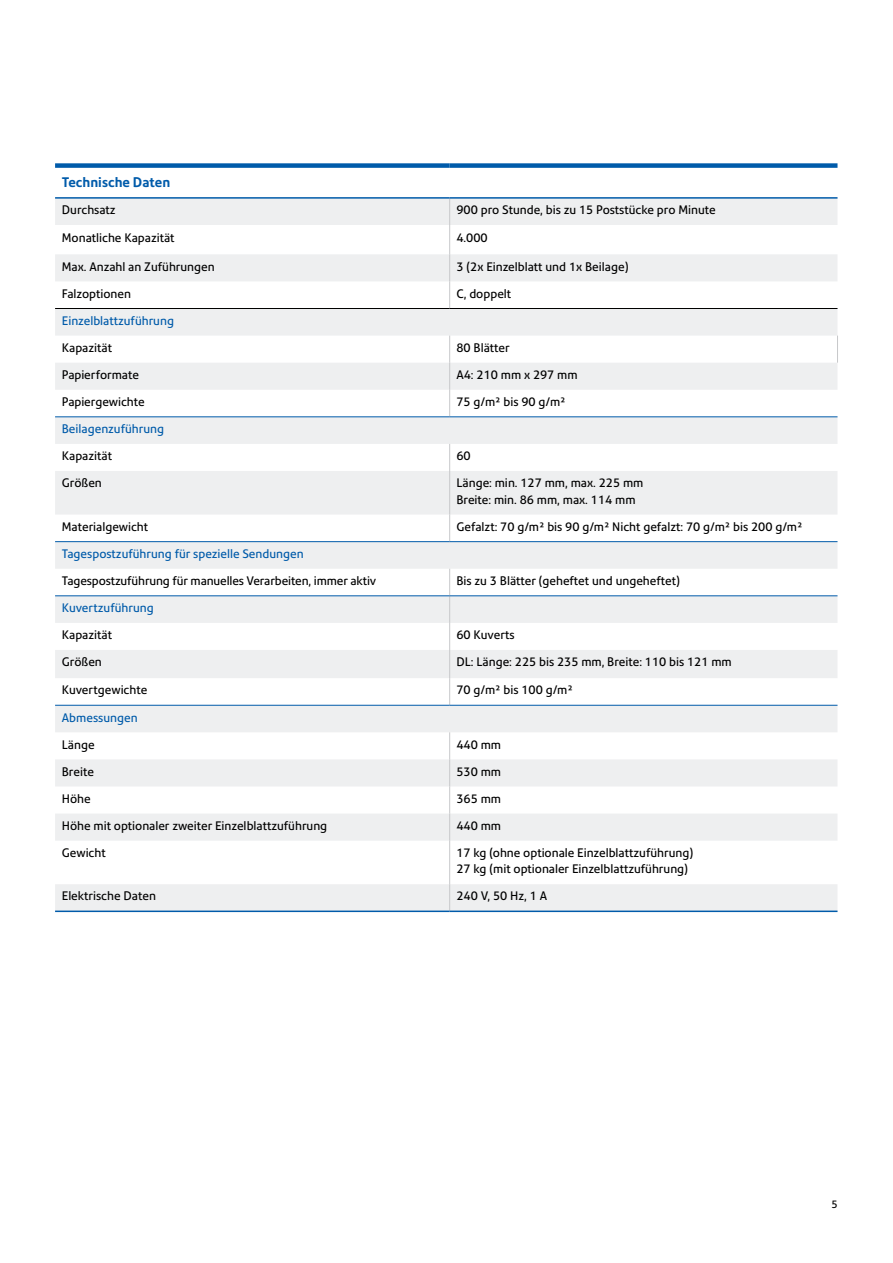
<style>
.page{position:relative;width:893px;height:1263px;background:#fff}
.page>*{position:absolute;margin:0;border:0;box-sizing:border-box;transform-origin:0 0}
.t1{font:700 13.5px "Precision Sans";color:#005baa}
.t2{font:12px/16.5px "Precision Sans";color:#000}
.t3{font:12px "Precision Sans";color:#005baa}
.t4{font:10.5px "Precision Sans";color:#000}
</style>
<div class="page">
<svg style="left:55px;top:199px;width:782px;height:711px;fill:#eeeff0"></svg>
<svg style="left:449px;top:199px;width:1px;height:109px"></svg>
<svg style="left:449px;top:444px;width:1px;height:27px"></svg>
<hr style="left:449px;top:471px;width:1px;height:44px;background:#c7c8ca">
<svg style="left:449px;top:515px;width:1px;height:26px"></svg>
<svg style="left:449px;top:732px;width:1px;height:109px"></svg>
<hr style="left:449px;top:841px;width:1px;height:43px;background:#c7c8ca">
<svg style="left:449px;top:884px;width:1px;height:26px"></svg>
<div style="left:55px;top:163px;width:395px;height:5px;background:#005baa"></div>
<div style="left:450px;top:163px;width:387px;height:5px;background:#005baa"></div>
<hr style="left:55px;top:197px;width:395px;height:2px;background:#005baa">
<hr style="left:450px;top:197px;width:387px;height:2px;background:#005baa">
<svg style="left:837px;top:336px;width:1px;height:27px"></svg>
<hr style="left:55px;top:910px;width:395px;height:2px;background:#005baa">
<hr style="left:450px;top:910px;width:387px;height:2px;background:#005baa">
<hr style="left:55px;top:705px;width:395px;height:1px;background:#005baa">
<hr style="left:450px;top:705px;width:387px;height:1px;background:#005baa">
<hr style="left:55px;top:541px;width:395px;height:1px;background:#005baa">
<hr style="left:450px;top:541px;width:387px;height:1px;background:#005baa">
<hr style="left:55px;top:416px;width:395px;height:1px;background:#005baa">
<hr style="left:450px;top:416px;width:387px;height:1px;background:#005baa">
<hr style="left:55px;top:308px;width:395px;height:1px;background:#000">
<hr style="left:450px;top:308px;width:387px;height:1px;background:#000">
<svg style="left:449px;top:336px;width:1px;height:80px"></svg>
<svg style="left:449px;top:569px;width:1px;height:136px"></svg>
<hr style="left:55px;top:595px;width:395px;height:1px;background:#005baa">
<hr style="left:450px;top:595px;width:387px;height:1px;background:#005baa">
<p class="t1" style="left:62px;top:174px;width:110px">Technische Daten</p>
<p class="t2" style="left:62px;top:202px;width:55px">Durchsatz</p>
<p class="t2" style="left:456px;top:202px;width:261px">900 pro Stunde, bis zu 15 Poststücke pro Minute</p>
<p class="t2" style="left:62px;top:230px;width:114px">Monatliche Kapazität</p>
<p class="t2" style="left:456px;top:230px;width:33px">4.000</p>
<p class="t2" style="left:62px;top:258px;width:154px">Max. Anzahl an Zuführungen</p>
<p class="t2" style="left:456px;top:258px;width:174px">3 (2x Einzelblatt und 1x Beilage)</p>
<p class="t2" style="left:62px;top:285px;width:71px">Falzoptionen</p>
<p class="t2" style="left:456px;top:285px;width:56px">C, doppelt</p>
<p class="t3" style="left:62px;top:313px;width:114px">Einzelblattzuführung</p>
<p class="t2" style="left:62px;top:339px;width:52px">Kapazität</p>
<p class="t2" style="left:456px;top:339px;width:55px">80 Blätter</p>
<p class="t2" style="left:62px;top:366px;width:79px">Papierformate</p>
<p class="t2" style="left:456px;top:366px;width:123px">A4: 210 mm x 297 mm</p>
<p class="t2" style="left:62px;top:393px;width:84px">Papiergewichte</p>
<p class="t2" style="left:456px;top:393px;width:111px">75 g/m² bis 90 g/m²</p>
<p class="t3" style="left:62px;top:422px;width:104px">Beilagenzuführung</p>
<p class="t2" style="left:62px;top:448px;width:52px">Kapazität</p>
<p class="t2" style="left:456px;top:448px;width:16px">60</p>
<p class="t2" style="left:62px;top:475px;width:42px">Größen</p>
<p class="t2" style="left:456px;top:475px;width:188px">Länge: min. 127 mm, max. 225 mm<br>Breite: min. 86 mm, max. 114 mm</p>
<p class="t2" style="left:62px;top:518px;width:88px">Materialgewicht</p>
<p class="t2" style="left:456px;top:518px;width:347px">Gefalzt: 70 g/m² bis 90 g/m² Nicht gefalzt: 70 g/m² bis 200 g/m²</p>
<p class="t3" style="left:62px;top:546px;width:243px">Tagespostzuführung für spezielle Sendungen</p>
<p class="t2" style="left:62px;top:572px;width:316px">Tagespostzuführung für manuelles Verarbeiten, immer aktiv</p>
<p class="t2" style="left:456px;top:572px;width:225px">Bis zu 3 Blätter (geheftet und ungeheftet)</p>
<p class="t3" style="left:62px;top:601px;width:93px">Kuvertzuführung</p>
<p class="t2" style="left:62px;top:627px;width:52px">Kapazität</p>
<p class="t2" style="left:456px;top:627px;width:60px">60 Kuverts</p>
<p class="t2" style="left:62px;top:654px;width:42px">Größen</p>
<p class="t2" style="left:456px;top:654px;width:277px">DL: Länge: 225 bis 235 mm, Breite: 110 bis 121 mm</p>
<p class="t2" style="left:62px;top:682px;width:87px">Kuvertgewichte</p>
<p class="t2" style="left:456px;top:682px;width:118px">70 g/m² bis 100 g/m²</p>
<p class="t3" style="left:62px;top:710px;width:77px">Abmessungen</p>
<p class="t2" style="left:62px;top:736px;width:34px">Länge</p>
<p class="t2" style="left:456px;top:736px;width:46px">440 mm</p>
<p class="t2" style="left:62px;top:763px;width:34px">Breite</p>
<p class="t2" style="left:456px;top:763px;width:46px">530 mm</p>
<p class="t2" style="left:62px;top:790px;width:30px">Höhe</p>
<p class="t2" style="left:456px;top:790px;width:46px">365 mm</p>
<p class="t2" style="left:62px;top:817px;width:267px">Höhe mit optionaler zweiter Einzelblattzuführung</p>
<p class="t2" style="left:456px;top:817px;width:46px">440 mm</p>
<p class="t2" style="left:62px;top:844px;width:45px">Gewicht</p>
<p class="t2" style="left:456px;top:844px;width:238px">17 kg (ohne optionale Einzelblattzuführung)<br>27 kg (mit optionaler Einzelblattzuführung)</p>
<p class="t2" style="left:62px;top:888px;width:96px">Elektrische Daten</p>
<p class="t2" style="left:456px;top:888px;width:92px">240 V, 50 Hz, 1 A</p>
<p class="t4" style="left:831px;top:1198px;width:8px">5</p>
</div>
